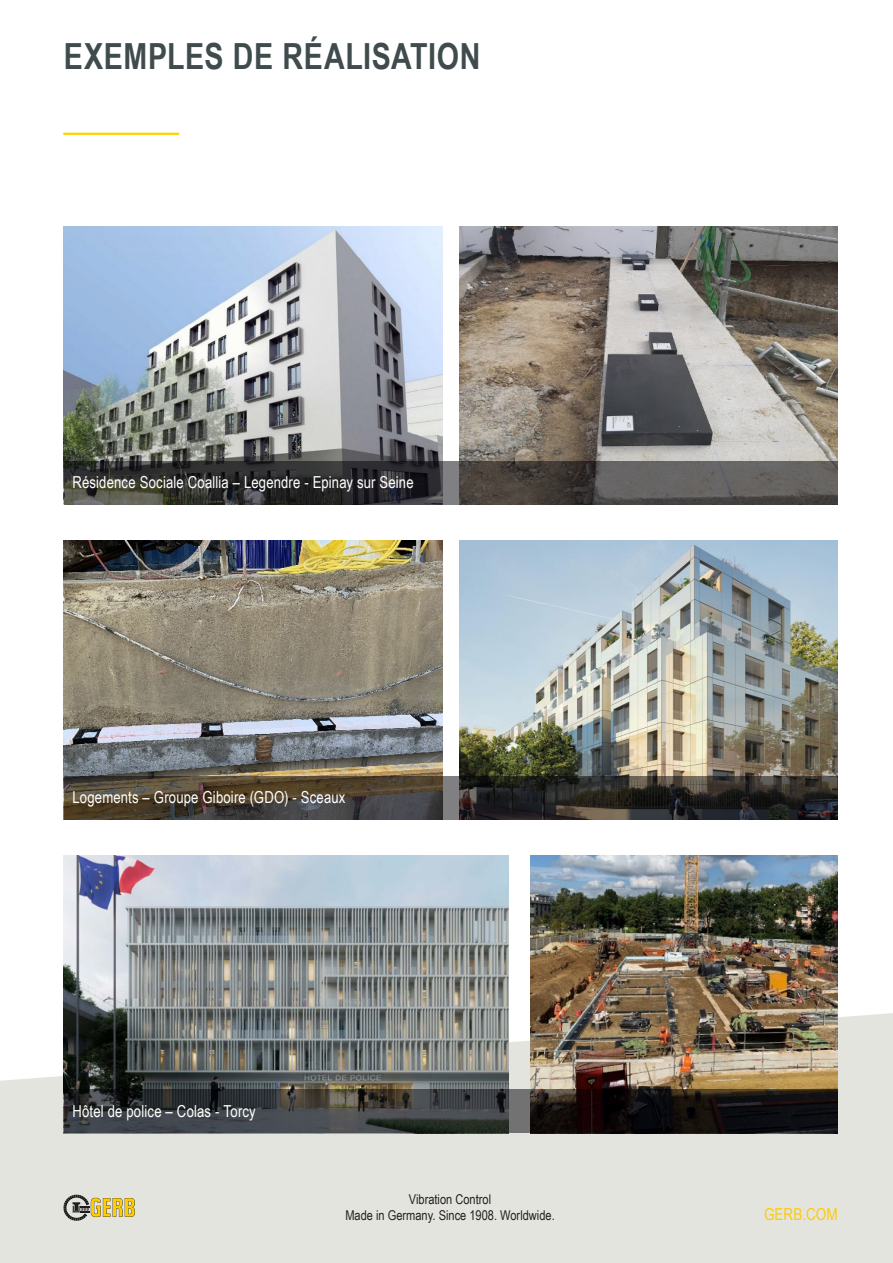
<style>
.page{position:relative;width:893px;height:1263px;background:#fff}
.page>*{position:absolute;margin:0;border:0;box-sizing:border-box;transform-origin:0 0}
.t1{font:700 36px "Arial Narrow";letter-spacing:.02em;color:#3f4b4d}
.t2{font:16.5px "Arial Narrow";letter-spacing:.01em;color:#fff}
.t3{font:16.5px "Arial Narrow";color:#feca0a}
.t4{font:13.5px "Arial Narrow";color:#231f20}
</style>
<div class="page">
<hr style="left:63px;top:133px;width:116px;height:2px;background:#fed304">
<div style="left:0;top:1013px;width:893px;height:250px;background:#e4e4df"></div>
<svg style="left:64px;top:1195px;width:71px;height:25px;background:#beb17a"></svg>
<img style="left:64px;top:226px;width:378px;height:235px">
<img style="left:459px;top:226px;width:379px;height:235px">
<img style="left:459px;top:541px;width:379px;height:235px">
<img style="left:64px;top:541px;width:378px;height:235px">
<img style="left:530px;top:855px;width:308px;height:234px">
<img style="left:64px;top:855px;width:444px;height:234px">
<svg style="left:64px;top:461px;width:774px;height:44px;background:#444240"></svg>
<svg style="left:64px;top:776px;width:774px;height:44px;background:#3d3730"></svg>
<svg style="left:64px;top:1089px;width:774px;height:44px;background:#2c2c2d"></svg>
<p class="t1" style="left:64px;top:29px;width:418px">EXEMPLES DE RÉALISATION</p>
<p class="t2" style="left:73px;top:470px;width:343px">Résidence Sociale Coallia – Legendre - Epinay sur Seine</p>
<p class="t2" style="left:73px;top:785px;width:274px">Logements – Groupe Giboire (GDO) - Sceaux</p>
<p class="t2" style="left:73px;top:1099px;width:185px">Hôtel de police – Colas - Torcy</p>
<p class="t4" style="left:409px;top:1189px;width:84px">Vibration Control</p>
<p class="t4" style="left:345px;top:1206px;width:211px">Made in Germany. Since 1908. Worldwide.</p>
<p class="t3" style="left:764px;top:1202px;width:75px">GERB.COM</p>
</div>
